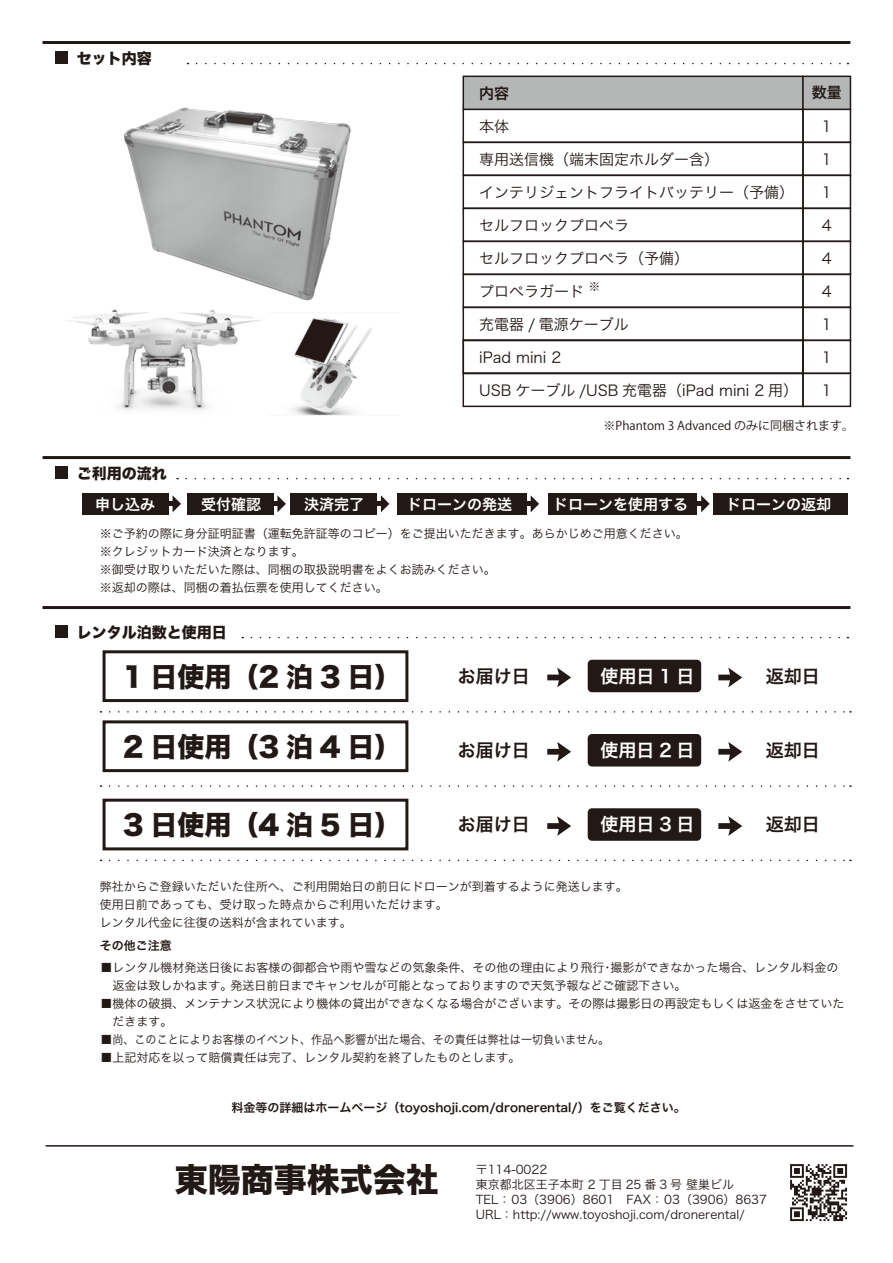
<style>
.page{position:relative;width:893px;height:1263px;background:#fff}
.page>*{position:absolute;margin:0;border:0;box-sizing:border-box;transform-origin:0 0}
.t1{font:33px "Hira Kaku Std W8";color:#221815}
.t2{font:27px "Hira Kaku Std W8";color:#221815}
.t3{font:18px "Hira Kaku Pro W6";color:#221815}
.t4{font:18px "Hira Kaku Pro W6";color:#fff}
.t5{font:15px "Hira Kaku Pro W3";color:#221815}
.t6{font:15px "Hira Kaku Pro W6";color:#fff}
.t7{font:15px "Hira Kaku Std W8";color:#221815}
.t8{font:15px "Hira Kaku Pro W6";color:#221815}
.t9{font:12px/18px "Hira Kaku Pro W3";color:#221815}
.t10{font:12px "Hira Kaku Pro W6";color:#221815}
.t11{font:12px "Koz Go Pr 6 N";color:#221815}
</style>
<div class="page">
<svg style="left:110px;top:711px;width:741px;height:2px"></svg>
<svg style="left:110px;top:785px;width:741px;height:2px"></svg>
<svg style="left:110px;top:860px;width:741px;height:1px"></svg>
<div style="left:463px;top:76px;width:341px;height:34px;background:#b5b6b6;border:2px solid #221815"></div>
<div style="left:802px;top:109px;width:49px;height:34px;border:2px solid #221815"></div>
<div style="left:802px;top:76px;width:49px;height:34px;background:#b5b6b6;border:2px solid #221815"></div>
<div style="left:802px;top:142px;width:49px;height:34px;border:2px solid #221815"></div>
<div style="left:802px;top:175px;width:49px;height:34px;border:2px solid #221815"></div>
<div style="left:802px;top:208px;width:49px;height:34px;border:2px solid #221815"></div>
<div style="left:802px;top:241px;width:49px;height:34px;border:2px solid #221815"></div>
<div style="left:802px;top:274px;width:49px;height:34px;border:2px solid #221815"></div>
<div style="left:802px;top:307px;width:49px;height:34px;border:2px solid #221815"></div>
<div style="left:802px;top:340px;width:49px;height:34px;border:2px solid #221815"></div>
<div style="left:463px;top:142px;width:341px;height:34px;border:2px solid #221815"></div>
<div style="left:463px;top:175px;width:341px;height:34px;border:2px solid #221815"></div>
<div style="left:463px;top:208px;width:341px;height:34px;border:2px solid #221815"></div>
<div style="left:463px;top:241px;width:341px;height:34px;border:2px solid #221815"></div>
<div style="left:463px;top:274px;width:341px;height:34px;border:2px solid #221815"></div>
<div style="left:463px;top:307px;width:341px;height:34px;border:2px solid #221815"></div>
<div style="left:463px;top:340px;width:341px;height:34px;border:2px solid #221815"></div>
<div style="left:802px;top:373px;width:49px;height:34px;border:2px solid #221815"></div>
<div style="left:463px;top:373px;width:341px;height:34px;border:2px solid #221815"></div>
<img style="left:124px;top:107px;width:227px;height:194px">
<img style="left:292px;top:318px;width:80px;height:98px">
<img style="left:67px;top:291px;width:200px;height:119px">
<svg style="left:790px;top:1164px;width:57px;height:57px"></svg>
<hr style="left:46px;top:1145px;width:807px;height:1px;background:#221815">
<div style="left:82px;top:493px;width:86px;height:21px;background:#221815"></div>
<div style="left:161px;top:501px;width:13px;height:5px;background:#221815"></div>
<svg style="left:173px;top:496px;width:8px;height:16px"></svg>
<div style="left:187px;top:493px;width:86px;height:21px;background:#221815"></div>
<div style="left:266px;top:501px;width:13px;height:5px;background:#221815"></div>
<svg style="left:277px;top:495px;width:9px;height:17px"></svg>
<div style="left:290px;top:493px;width:87px;height:21px;background:#221815"></div>
<div style="left:369px;top:501px;width:14px;height:5px;background:#221815"></div>
<svg style="left:381px;top:495px;width:8px;height:17px"></svg>
<div style="left:397px;top:493px;width:129px;height:21px;background:#221815"></div>
<div style="left:519px;top:501px;width:13px;height:5px;background:#221815"></div>
<svg style="left:531px;top:495px;width:8px;height:17px"></svg>
<div style="left:548px;top:493px;width:149px;height:21px;background:#221815"></div>
<div style="left:689px;top:501px;width:14px;height:5px;background:#221815"></div>
<svg style="left:701px;top:495px;width:9px;height:17px"></svg>
<div style="left:713px;top:493px;width:134px;height:21px;background:#221815"></div>
<div style="left:55px;top:51px;width:13px;height:13px;background:#221815"></div>
<hr style="left:43px;top:41px;width:807px;height:3px;background:#221815">
<svg style="left:197px;top:63px;width:651px;height:1px"></svg>
<div style="left:588px;top:660px;width:113px;height:32px;background:#221815;border-radius:4px"></div>
<svg style="left:547px;top:668px;width:24px;height:19px"></svg>
<svg style="left:718px;top:668px;width:24px;height:19px"></svg>
<svg style="left:718px;top:742px;width:24px;height:20px"></svg>
<svg style="left:718px;top:816px;width:24px;height:20px"></svg>
<div style="left:103px;top:650px;width:305px;height:52px;border:3px solid #221815"></div>
<div style="left:103px;top:720px;width:305px;height:52px;border:3px solid #221815"></div>
<div style="left:103px;top:799px;width:305px;height:51px;border:3px solid #221815"></div>
<div style="left:588px;top:734px;width:113px;height:32px;background:#221815;border-radius:4px"></div>
<svg style="left:547px;top:742px;width:24px;height:20px"></svg>
<div style="left:588px;top:808px;width:113px;height:33px;background:#221815;border-radius:4px"></div>
<svg style="left:547px;top:816px;width:24px;height:20px"></svg>
<hr style="left:43px;top:456px;width:807px;height:3px;background:#221815">
<hr style="left:43px;top:606px;width:807px;height:3px;background:#221815">
<svg style="left:251px;top:637px;width:597px;height:1px"></svg>
<div style="left:55px;top:466px;width:13px;height:13px;background:#221815"></div>
<div style="left:55px;top:625px;width:13px;height:13px;background:#221815"></div>
<svg style="left:186px;top:478px;width:662px;height:1px"></svg>
<p class="t7" style="left:77px;top:50px;width:76px">セット内容</p>
<p class="t7" style="left:77px;top:465px;width:91px">ご利用の流れ</p>
<p class="t8" style="left:479px;top:80px;width:31px">内容</p>
<p class="t5" style="left:479px;top:113px;width:31px">本体</p>
<p class="t5" style="left:479px;top:146px;width:241px">専用送信機（端末固定ホルダー含）</p>
<p class="t5" style="left:479px;top:179px;width:316px">インテリジェントフライトバッテリー（予備）</p>
<p class="t5" style="left:479px;top:212px;width:151px">セルフロックプロペラ</p>
<p class="t5" style="left:479px;top:245px;width:211px">セルフロックプロペラ（予備）</p>
<p class="t5" style="left:479px;top:278px;width:106px">プロペラガード</p>
<p class="t5" style="left:479px;top:311px;width:151px">充電器 / 電源ケーブル</p>
<p class="t5" style="left:479px;top:344px;width:84px">iPad mini 2</p>
<p class="t5" style="left:479px;top:377px;width:320px">USB ケーブル /USB 充電器（iPad mini 2 用）</p>
<p class="t11" style="left:589px;top:279px;width:13px">※</p>
<p class="t8" style="left:812px;top:79px;width:31px">数量</p>
<p class="t5" style="left:822px;top:113px;width:11px">1</p>
<p class="t5" style="left:822px;top:146px;width:11px">1</p>
<p class="t5" style="left:822px;top:179px;width:11px">1</p>
<p class="t5" style="left:822px;top:212px;width:11px">4</p>
<p class="t5" style="left:822px;top:245px;width:11px">4</p>
<p class="t5" style="left:822px;top:278px;width:11px">4</p>
<p class="t5" style="left:822px;top:311px;width:11px">1</p>
<p class="t5" style="left:822px;top:344px;width:11px">1</p>
<p class="t5" style="left:822px;top:377px;width:11px">1</p>
<p class="t11" style="left:604px;top:418px;width:252px">※Phantom 3 Advanced のみに同梱されます。</p>
<p class="t6" style="left:95px;top:490px;width:62px">申し込み</p>
<p class="t6" style="left:201px;top:490px;width:61px">受付確認</p>
<p class="t6" style="left:304px;top:490px;width:61px">決済完了</p>
<p class="t6" style="left:407px;top:490px;width:106px">ドローンの発送</p>
<p class="t6" style="left:553px;top:490px;width:136px">ドローンを使用する</p>
<p class="t6" style="left:726px;top:490px;width:106px">ドローンの返却</p>
<p class="t9" style="left:100px;top:523px;width:589px">※ご予約の際に身分証明証書（運転免許証等のコピー）をご提出いただきます。あらかじめご用意ください。※クレジットカード決済となります。<br>※御受け取りいただいた際は、同梱の取扱説明書をよくお読みください。<br>※返却の際は、同梱の着払伝票を使用してください。</p>
<p class="t7" style="left:77px;top:624px;width:151px">レンタル泊数と使用日</p>
<h2 class="t2" style="left:123px;top:661px;width:280px">1 日使用（2 泊 3 日）</h2>
<h2 class="t2" style="left:123px;top:732px;width:280px">2 日使用（3 泊 4 日）</h2>
<h2 class="t2" style="left:123px;top:810px;width:280px">3 日使用（4 泊 5 日）</h2>
<h3 class="t3" style="left:458px;top:660px;width:73px">お届け日</h3>
<h3 class="t4" style="left:600px;top:660px;width:95px">使用日 1 日</h3>
<h3 class="t3" style="left:766px;top:660px;width:55px">返却日</h3>
<h3 class="t3" style="left:458px;top:734px;width:73px">お届け日</h3>
<h3 class="t4" style="left:600px;top:734px;width:95px">使用日 2 日</h3>
<h3 class="t3" style="left:458px;top:808px;width:73px">お届け日</h3>
<h3 class="t4" style="left:600px;top:808px;width:95px">使用日 3 日</h3>
<h3 class="t3" style="left:766px;top:734px;width:55px">返却日</h3>
<h3 class="t3" style="left:766px;top:808px;width:55px">返却日</h3>
<p class="t9" style="left:100px;top:876px;width:529px">弊社からご登録いただいた住所へ、ご利用開始日の前日にドローンが到着するように発送します。使用日前であっても、受け取った時点からご利用いただけます。<br>レンタル代金に往復の送料が含まれています。</p>
<p class="t9" style="left:113px;top:957px;width:728px;text-indent:-12px">■レンタル機材発送日後にお客様の御都合や雨や雪などの気象条件、その他の理由により飛行･撮影ができなかった場合、レンタル料金の返金は致しかねます。発送日前日までキャンセルが可能となっておりますので天気予報などご確認下さい。</p>
<p class="t9" style="left:113px;top:993px;width:734px;text-indent:-12px">■機体の破損、メンテナンス状況により機体の貸出ができなくなる場合がございます。その際は撮影日の再設定もしくは返金をさせていただきます。</p>
<p class="t9" style="left:101px;top:1029px;width:510px">■尚、このことによりお客様のイベント、作品へ影響が出た場合、その責任は弊社は一切負いません。</p>
<p class="t9" style="left:101px;top:1047px;width:421px">■上記対応を以って賠償責任は完了、レンタル契約を終了したものとします。</p>
<p class="t10" style="left:100px;top:935px;width:73px">その他ご注意</p>
<p class="t10" style="left:231px;top:1096px;width:456px">料金等の詳細はホームページ（toyoshoji.com/dronerental/）をご覧ください。</p>
<h1 class="t1" style="left:175px;top:1161px;width:265px">東陽商事株式会社</h1>
<p class="t9" style="left:476px;top:1161px;width:293px;line-height:15px">〒114-0022<br>東京都北区王子本町 2 丁目 25 番 3 号 壁巣ビル<br>TEL： 03（3906）8601　FAX： 03（3906）8637<br>URL：http://www.toyoshoji.com/dronerental/</p>
</div>
